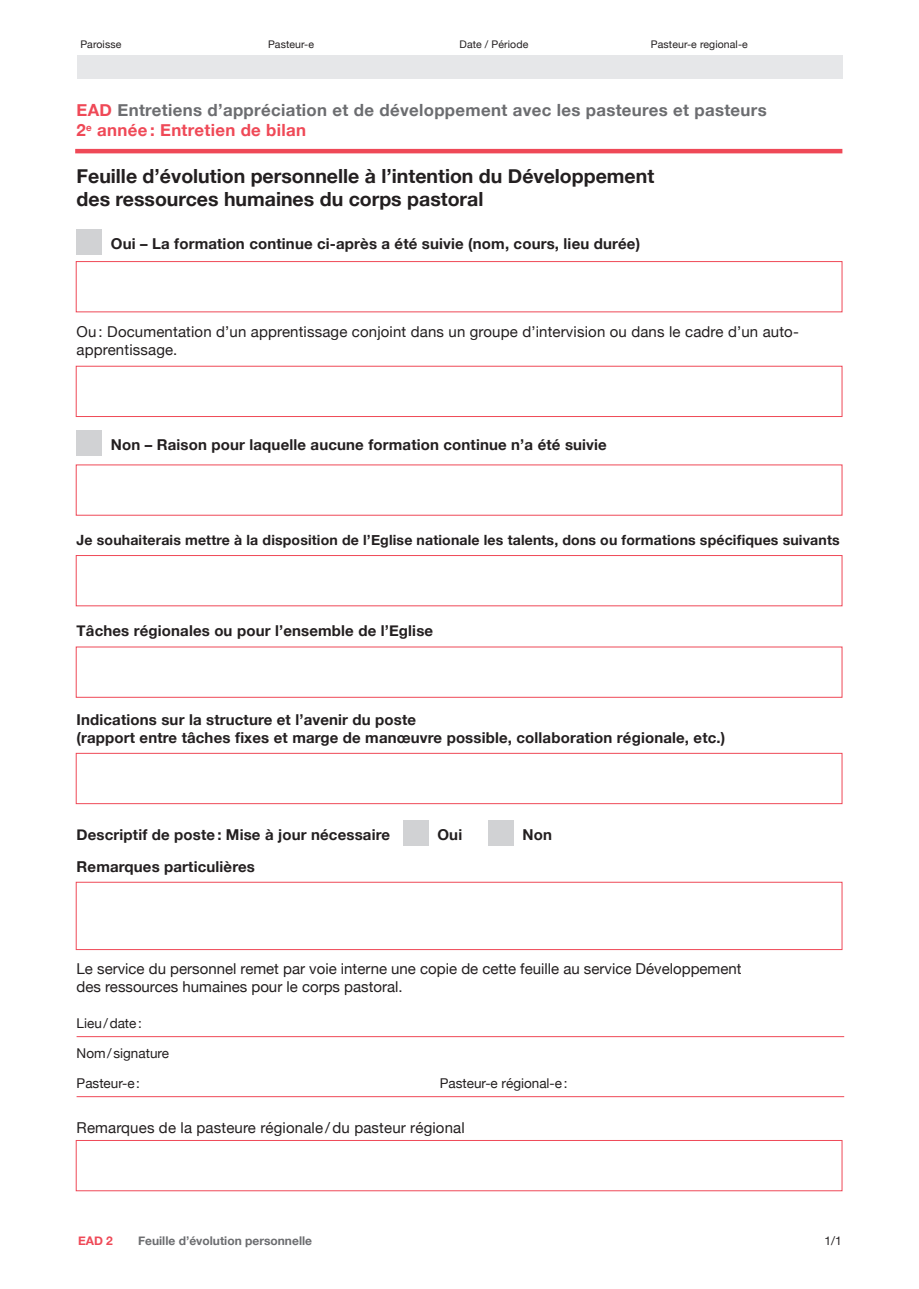
<style>
.page{position:relative;width:919px;height:1289px;background:#fff}
.page>*{position:absolute;margin:0;border:0;box-sizing:border-box;transform-origin:0 0}
.t1{font:700 19.5px/23.4px "Helvetica Neue";color:#231f20}
.t2{font:700 16.8px/20.1px "Helvetica Neue";letter-spacing:.02em;color:#6c6d70}
.t3{font:700 15px/18px "Helvetica Neue";letter-spacing:.01em;color:#231f20}
.t4{font:15px/18px "Helvetica Neue";letter-spacing:.01em;color:#231f20}
.t5{font:700 14.1px "Helvetica Neue";letter-spacing:.01em;color:#231f20}
.t6{font:13.5px "Helvetica Neue";color:#231f20}
.t7{font:700 12px "Helvetica Neue";color:#6c6d70}
.t8{font:700 12px "Helvetica Neue";color:#ef4957}
.t9{font:12px "Helvetica Neue";color:#231f20}
.t10{font:10.5px "Helvetica Neue";letter-spacing:.01em;color:#231f20}
.s1{color:#ef4957}
</style>
<div class="page">
<div style="left:76px;top:261px;width:766px;height:51px;border:1px solid #ef4957"></div>
<div style="left:76px;top:366px;width:766px;height:51px;border:1px solid #ef4957"></div>
<div style="left:76px;top:555px;width:766px;height:51px;border:1px solid #ef4957"></div>
<div style="left:76px;top:753px;width:766px;height:51px;border:1px solid #ef4957"></div>
<div style="left:76px;top:881px;width:766px;height:68px;border:1px solid #ef4957"></div>
<div style="left:76px;top:1140px;width:766px;height:51px;border:1px solid #ef4957"></div>
<div style="left:77px;top:55px;width:765px;height:24px;background:#e6e7e9"></div>
<hr style="left:77px;top:1036px;width:767px;height:1px;background:#ef4957">
<hr style="left:77px;top:1096px;width:767px;height:1px;background:#ef4957">
<div style="left:77px;top:229px;width:25px;height:26px;background:#d1d2d4"></div>
<div style="left:77px;top:430px;width:25px;height:26px;background:#d1d2d4"></div>
<div style="left:403px;top:820px;width:25px;height:26px;background:#d1d2d4"></div>
<div style="left:488px;top:820px;width:26px;height:26px;background:#d1d2d4"></div>
<hr style="left:75px;top:149px;width:767px;height:4px;background:#ef4957">
<p class="t10" style="left:80px;top:38px;width:42px">Paroisse</p>
<p class="t10" style="left:268px;top:38px;width:47px">Pasteur-e</p>
<p class="t10" style="left:459px;top:38px;width:70px">Date / Période</p>
<p class="t10" style="left:651px;top:38px;width:98px">Pasteur-e regional-e</p>
<p class="t2" style="left:77px;top:100px;width:691px"><span class="s1">EAD</span> Entretiens d’appréciation et de développement avec les pasteures et pasteurs<br><span class="s1">2</span><sup>e</sup> <span class="s1">année : Entretien de bilan</span></p>
<h1 class="t1" style="left:77px;top:164px;width:579px">Feuille d’évolution personnelle à l’intention du Développement des ressources humaines du corps pastoral</h1>
<p class="t3" style="left:111px;top:234px;width:530px">Oui – La formation continue ci-après a été suivie (nom, cours, lieu durée)</p>
<p class="t4" style="left:77px;top:323px;width:723px">Ou : Documentation d’un apprentissage conjoint dans un groupe d’intervision ou dans le cadre d’un auto&shy;apprentissage.</p>
<p class="t3" style="left:111px;top:435px;width:497px">Non – Raison pour laquelle aucune formation continue n’a été suivie</p>
<p class="t5" style="left:77px;top:530px;width:764px">Je souhaiterais mettre à la disposition de l’Eglise nationale les talents, dons ou formations spécifiques suivants</p>
<p class="t3" style="left:77px;top:621px;width:358px">Tâches régionales ou pour l’ensemble de l’Eglise</p>
<p class="t3" style="left:77px;top:710px;width:650px">Indications sur la structure et l’avenir du poste<br>(rapport entre tâches fixes et marge de manœuvre possible, collaboration régionale, etc.)</p>
<p class="t3" style="left:77px;top:825px;width:315px">Descriptif de poste : Mise à jour nécessaire</p>
<p class="t3" style="left:437px;top:825px;width:26px">Oui</p>
<p class="t3" style="left:522px;top:825px;width:31px">Non</p>
<p class="t3" style="left:77px;top:857px;width:180px">Remarques particulières</p>
<p class="t4" style="left:77px;top:959px;width:666px">Le service du personnel remet par voie interne une copie de cette feuille au service Développement des ressources humaines pour le corps pastoral.</p>
<p class="t6" style="left:77px;top:1014px;width:67px">Lieu/date:</p>
<p class="t6" style="left:77px;top:1044px;width:94px">Nom/signature</p>
<p class="t6" style="left:77px;top:1074px;width:65px">Pasteur-e:</p>
<p class="t6" style="left:440px;top:1074px;width:129px">Pasteur-e régional-e:</p>
<p class="t4" style="left:77px;top:1118px;width:389px">Remarques de la pasteure régionale /du pasteur régional</p>
<p class="t8" style="left:78px;top:1233px;width:36px">EAD 2</p>
<p class="t7" style="left:138px;top:1233px;width:175px">Feuille d’évolution personnelle</p>
<p class="t9" style="left:824px;top:1233px;width:19px">1/1</p>
</div>
